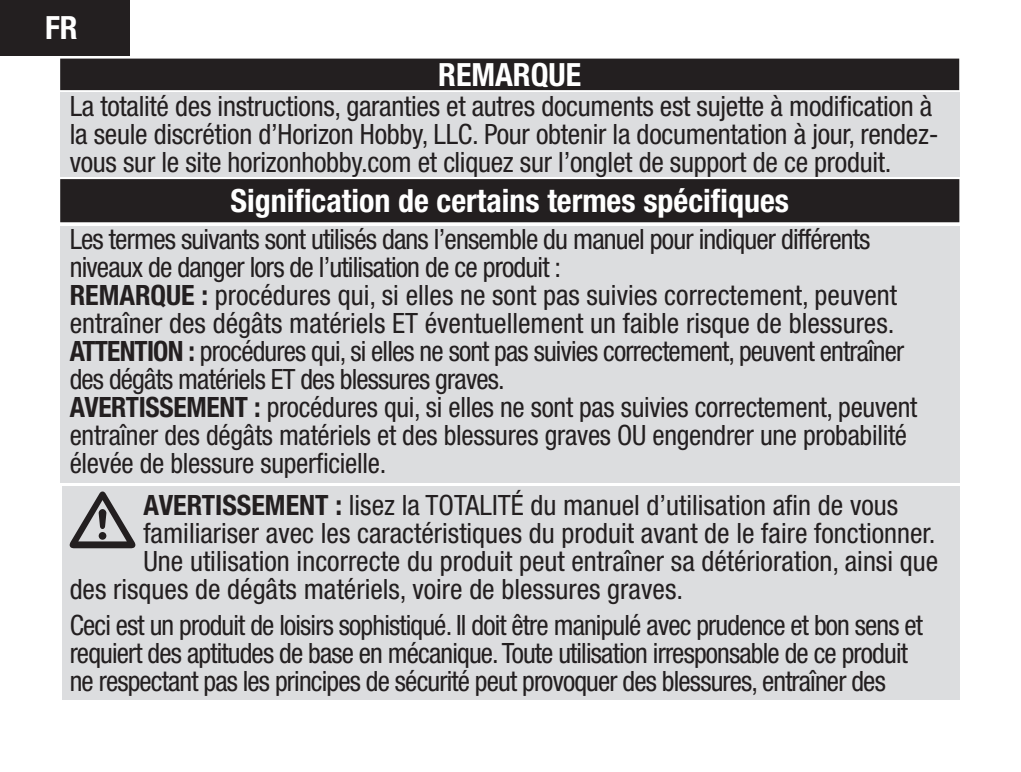
<style>
.page{position:relative;width:1021px;height:772px;background:#fff}
.page>*{position:absolute;margin:0;border:0;box-sizing:border-box;transform-origin:0 0}
.Table_Header{font:700 condensed 32px "Helvetica Neue LT Std";color:#fff}
.Body_Text{font:condensed 28px/28px "Helvetica Neue LT Std";letter-spacing:-.01em;color:#231f20}
.Body_Text-2{font:condensed 28px/28px "Helvetica Neue LT Std";letter-spacing:-.03em;color:#231f20}
.s1{font-weight:700}
</style>
<div class="page">
<div style="left:0;top:0;width:129px;height:55px;background:#231f20"></div>
<div style="left:60px;top:225px;width:899px;height:257px;background:#dcdddf"></div>
<div style="left:60px;top:92px;width:899px;height:84px;background:#dcdddf"></div>
<div style="left:62px;top:486px;width:897px;height:213px;background:#dcdddf"></div>
<svg style="left:70px;top:491px;width:65px;height:57px"></svg>
<div style="left:62px;top:60px;width:895px;height:28px;background:#231f20"></div>
<div style="left:60px;top:59px;width:899px;height:31px;border:3px solid #231f20"></div>
<div style="left:62px;top:180px;width:895px;height:40px;background:#231f20"></div>
<div style="left:60px;top:179px;width:899px;height:43px;border:3px solid #231f20"></div>
<p class="Table_Header" style="left:45px;top:8px;width:34px">FR</p>
<p class="Table_Header" style="left:438px;top:55px;width:144px">REMARQUE</p>
<p class="Body_Text" style="left:70px;top:92px;width:870px">La totalité des instructions, garanties et autres documents est sujette à modification à la seule discrétion d’Horizon Hobby, LLC. Pour obtenir la documentation à jour, rendez&shy;vous sur le site horizonhobby.com et cliquez sur l’onglet de support de ce produit.</p>
<p class="Table_Header" style="left:230px;top:181px;width:560px">Signification de certains termes spécifiques</p>
<p class="Body_Text-2" style="left:70px;top:225px;width:802px">Les termes suivants sont utilisés dans l’ensemble du manuel pour indiquer différents niveaux de danger lors de l’utilisation de ce produit :</p>
<p class="Body_Text" style="left:70px;top:281px;width:828px"><span class="s1">REMARQUE :</span> procédures qui, si elles ne sont pas suivies correctement, peuvent entraîner des dégâts matériels ET éventuellement un faible risque de blessures.</p>
<p class="Body_Text-2" style="left:70px;top:337px;width:836px"><span class="s1">ATTENTION :</span> procédures qui, si elles ne sont pas suivies correctement, peuvent entraîner des dégâts matériels ET des blessures graves.</p>
<p class="Body_Text" style="left:70px;top:393px;width:849px"><span class="s1">AVERTISSEMENT :</span> procédures qui, si elles ne sont pas suivies correctement, peuvent entraîner des dégâts matériels et des blessures graves OU engendrer une probabilité élevée de blessure superficielle.</p>
<p class="Body_Text" style="left:143px;top:490px;width:756px"><span class="s1">AVERTISSEMENT :</span> lisez la TOTALITÉ du manuel d’utilisation afin de vous</p>
<p class="Body_Text" style="left:143px;top:518px;width:793px">familiariser avec les caractéristiques du produit avant de le faire fonctionner.</p>
<p class="Body_Text" style="left:143px;top:546px;width:796px">Une utilisation incorrecte du produit peut entraîner sa détérioration, ainsi que</p>
<p class="Body_Text" style="left:70px;top:574px;width:615px">des risques de dégâts matériels, voire de blessures graves.</p>
<p class="Body_Text-2" style="left:70px;top:610px;width:854px">Ceci est un produit de loisirs sophistiqué. Il doit être manipulé avec prudence et bon sens et requiert des aptitudes de base en mécanique. Toute utilisation irresponsable de ce produit ne respectant pas les principes de sécurité peut provoquer des blessures, entraîner des</p>
</div>
